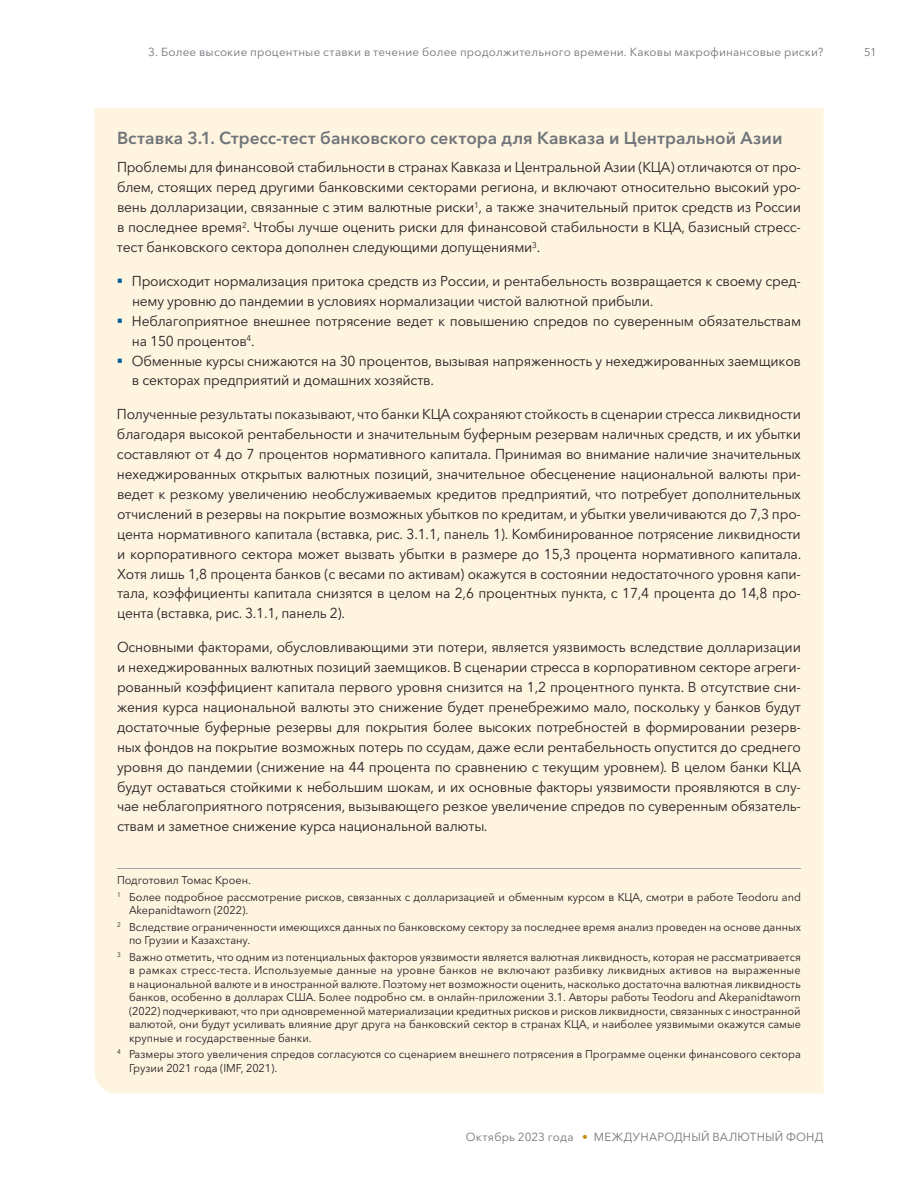
<style>
.page{position:relative;width:918px;height:1188px;background:#fff}
.page>*{position:absolute;margin:0;border:0;box-sizing:border-box;transform-origin:0 0}
.t1{font:600 17.25px "Avenir Next W1 G";color:#70757a}
.t2{font:14.25px/20px "Avenir Next Cyr";letter-spacing:-.015em;color:#231f20;text-align:justify}
.t3{font:11.7px "Avenir Next W1 G";letter-spacing:.015em;color:#70757a}
.t4{font:11.25px/13.5px "Avenir Next W1 G";letter-spacing:-.005em;color:#231f20}
.t5{font:11.25px "Avenir Next W1 G";color:#70757a}
.s1{color:#c48e0b}
</style>
<div class="page">
<div style="left:94px;top:108px;width:730px;height:986px;background:#fef4e0"></div>
<hr style="left:117px;top:868px;width:684px;height:1px;background:#a5a6aa">
<svg style="left:118px;top:278px;width:4px;height:5px"></svg>
<svg style="left:118px;top:318px;width:4px;height:5px"></svg>
<svg style="left:118px;top:358px;width:4px;height:4px"></svg>
<p class="t3" style="left:148px;top:43px;width:677px">3. Более высокие процентные ставки в течение более продолжительного времени. Каковы макрофинансовые риски?</p>
<p class="t5" style="left:864px;top:43px;width:14px">51</p>
<p class="t1" style="left:117px;top:124px;width:667px">Вставка 3.1. Стресс-тест банковского сектора для Кавказа и Центральной Азии</p>
<p class="t2" style="left:117px;top:156px;width:686px">Проблемы для финансовой стабильности в странах Кавказа и Центральной Азии (КЦА) отличаются от про&shy;блем, стоящих перед другими банковскими секторами региона, и включают относительно высокий уро&shy;вень долларизации, связанные с этим валютные риски<sup>1</sup>, а также значительный приток средств из России в последнее время<sup>2</sup>. Чтобы лучше оценить риски для финансовой стабильности в КЦА, базисный стресс&shy;тест банковского сектора дополнен следующими допущениями<sup>3</sup>.</p>
<p class="t2" style="left:132px;top:269px;width:671px;text-align:left">Происходит нормализация притока средств из России, и рентабельность возвращается к своему сред&shy;нему уровню до пандемии в условиях нормализации чистой валютной прибыли.<br>Неблагоприятное внешнее потрясение ведет к повышению спредов по суверенным обязательствам на 150 процентов<sup>4</sup>.<br>Обменные курсы снижаются на 30 процентов, вызывая напряженность у нехеджированных заемщиков в секторах предприятий и домашних хозяйств.</p>
<p class="t2" style="left:117px;top:403px;width:686px">Полученные результаты показывают, что банки КЦА сохраняют стойкость в сценарии стресса ликвидности благодаря высокой рентабельности и значительным буферным резервам наличных средств, и их убытки составляют от 4 до 7 процентов нормативного капитала. Принимая во внимание наличие значительных нехеджированных открытых валютных позиций, значительное обесценение национальной валюты при&shy;ведет к резкому увеличению необслуживаемых кредитов предприятий, что потребует дополнительных отчислений в резервы на покрытие возможных убытков по кредитам, и убытки увеличиваются до 7,3 про&shy;цента нормативного капитала (вставка, рис. 3.1.1, панель 1). Комбинированное потрясение ликвидности и корпоративного сектора может вызвать убытки в размере до 15,3 процента нормативного капитала.<br>Хотя лишь 1,8 процента банков (с весами по активам) окажутся в состоянии недостаточного уровня капи&shy;тала, коэффициенты капитала снизятся в целом на 2,6 процентных пункта, с 17,4 процента до 14,8 про&shy;цента (вставка, рис. 3.1.1, панель 2).</p>
<p class="t2" style="left:117px;top:636px;width:686px">Основными факторами, обусловливающими эти потери, является уязвимость вследствие долларизации и нехеджированных валютных позиций заемщиков. В сценарии стресса в корпоративном секторе агреги&shy;рованный коэффициент капитала первого уровня снизится на 1,2 процентного пункта. В отсутствие сни&shy;жения курса национальной валюты это снижение будет пренебрежимо мало, поскольку у банков будут достаточные буферные резервы для покрытия более высоких потребностей в формировании резерв&shy;ных фондов на покрытие возможных потерь по ссудам, даже если рентабельность опустится до среднего уровня до пандемии (снижение на 44 процента по сравнению с текущим уровнем). В целом банки КЦА будут оставаться стойкими к небольшим шокам, и их основные факторы уязвимости проявляются в слу&shy;чае неблагоприятного потрясения, вызывающего резкое увеличение спредов по суверенным обязатель&shy;ствам и заметное снижение курса национальной валюты.</p>
<p class="t4" style="left:117px;top:871px;width:686px;line-height:16.5px">Подготовил Томас Кроен.<br><sup>1</sup> Более подробное рассмотрение рисков, связанных с долларизацией и обменным курсом в КЦА, смотри в работе Teodoru and</p>
<p class="t4" style="left:117px;top:901px;width:686px;line-height:16.5px;text-indent:12px">Akepanidtaworn (2022).<br><sup>2</sup> Вследствие ограниченности имеющихся данных по банковскому сектору за последнее время анализ проведен на основе данных</p>
<p class="t4" style="left:117px;top:931px;width:685px;line-height:16.5px;text-indent:12px">по Грузии и Казахстану.<br><sup>3</sup> Важно отметить, что одним из потенциальных факторов уязвимости является валютная ликвидность, которая не рассматривается</p>
<p class="t4" style="left:129px;top:962px;width:673px;text-align:justify">в рамках стресс-теста. Используемые данные на уровне банков не включают разбивку ликвидных активов на выраженные в национальной валюте и в иностранной валюте. Поэтому нет возможности оценить, насколько достаточна валютная ликвидность банков, особенно в долларах США. Более подробно см. в онлайн-приложении 3.1. Авторы работы Teodoru and Akepanidtaworn (2022) подчеркивают, что при одновременной материализации кредитных рисков и рисков ликвидности, связанных с иностранной валютой, они будут усиливать влияние друг друга на банковский сектор в странах КЦА, и наиболее уязвимыми окажутся самые крупные и государственные банки.</p>
<p class="t4" style="left:129px;top:1046px;width:674px;text-indent:-12px"><sup>4</sup> Размеры этого увеличения спредов согласуются со сценарием внешнего потрясения в Программе оценки финансового сектора<br>Грузии 2021 года (IMF, 2021).</p>
<p class="t3" style="left:466px;top:1127px;width:359px">Октябрь 2023 года <span class="s1">•</span> МЕЖДУНАРОДНЫЙ ВАЛЮТНЫЙ ФОНД</p>
</div>
